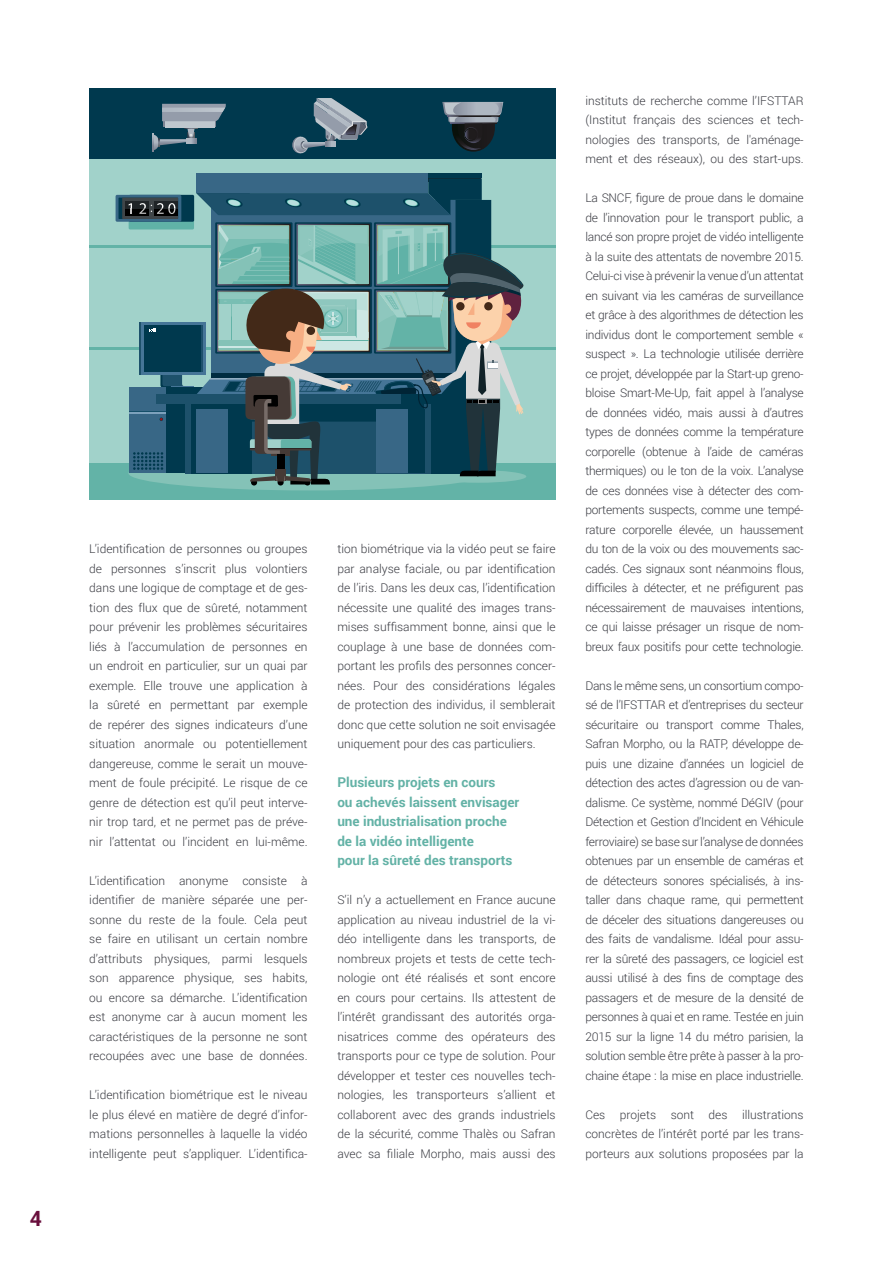
<style>
.page{position:relative;width:893px;height:1263px;background:#fff}
.page>*{position:absolute;margin:0;border:0;box-sizing:border-box;transform-origin:0 0}
.t1{font:700 21px "Roboto";color:#690f3c}
.t2{font:700 13.5px/19.5px "Roboto";color:#63b2a6}
.t3{font:300 12px/19.5px "Roboto";color:#3b3c43;text-align:justify}
</style>
<div class="page">
<div style="left:89px;top:89px;width:467px;height:410px;background:#a1d2ca"></div>
<div style="left:89px;top:89px;width:467px;height:70px;background:#00394e"></div>
<div style="left:89px;top:463px;width:467px;height:36px;background:#63b3a7"></div>
<hr style="left:89px;top:347px;width:467px;height:2px;background:#63b3a7">
<hr style="left:89px;top:246px;width:467px;height:2px;background:#63b3a7">
<div style="left:128px;top:456px;width:362px;height:34px;background:#84c2b7;border-radius:50%"></div>
<svg style="left:153px;top:127px;width:44px;height:24px"></svg>
<svg style="left:163px;top:121px;width:53px;height:6px"></svg>
<div style="left:165px;top:107px;width:49px;height:20px;background:#bfc7ce"></div>
<svg style="left:162px;top:104px;width:64px;height:17px"></svg>
<svg style="left:292px;top:98px;width:75px;height:55px"></svg>
<svg style="left:442px;top:102px;width:61px;height:50px"></svg>
<svg style="left:116px;top:195px;width:65px;height:27px"></svg>
<div style="left:119px;top:198px;width:59px;height:21px;background:#00394e"></div>
<div style="left:122px;top:198px;width:56px;height:21px;background:#404649"></div>
<div style="left:125px;top:208px;width:11px;height:8px;background:#000"></div>
<div style="left:125px;top:201px;width:11px;height:7px;background:#1f2427"></div>
<svg style="left:197px;top:177px;width:284px;height:1px"></svg>
<hr style="left:196px;top:173px;width:286px;height:4px;background:#386786">
<hr style="left:428px;top:173px;width:54px;height:4px;background:#00394e">
<svg style="left:128px;top:178px;width:401px;height:307px"></svg>
<h1 class="t1" style="left:30px;top:1204px;width:14px">4</h1>
<p class="t3" style="left:89px;top:539px;width:220px">L’identification de personnes ou groupes de personnes s’inscrit plus volontiers dans une logique de comptage et de ges&shy;tion des flux que de sûreté, notamment pour prévenir les problèmes sécuritaires liés à l’accumulation de personnes en un endroit en particulier, sur un quai par exemple. Elle trouve une application à la sûreté en permettant par exemple de repérer des signes indicateurs d’une situation anormale ou potentiellement dangereuse, comme le serait un mouve&shy;ment de foule précipité. Le risque de ce genre de détection est qu’il peut interve&shy;nir trop tard, et ne permet pas de préve&shy;nir l’attentat ou l’incident en lui-même.</p>
<p class="t3" style="left:89px;top:870px;width:220px">L’identification anonyme consiste à identifier de manière séparée une per&shy;sonne du reste de la foule. Cela peut se faire en utilisant un certain nombre d’attributs physiques, parmi lesquels son apparence physique, ses habits, ou encore sa démarche. L’identification est anonyme car à aucun moment les caractéristiques de la personne ne sont recoupées avec une base de données.</p>
<p class="t3" style="left:89px;top:1085px;width:220px">L’identification biométrique est le niveau le plus élevé en matière de degré d’infor&shy;mations personnelles à laquelle la vidéo intelligente peut s’appliquer. L’identifica-</p>
<p class="t3" style="left:337px;top:539px;width:220px">tion biométrique via la vidéo peut se faire par analyse faciale, ou par identification de l’iris. Dans les deux cas, l’identification nécessite une qualité des images trans&shy;mises suffisamment bonne, ainsi que le couplage à une base de données com&shy;portant les profils des personnes concer&shy;nées. Pour des considérations légales de protection des individus, il semblerait donc que cette solution ne soit envisagée uniquement pour des cas particuliers.</p>
<p class="t2" style="left:337px;top:772px;width:183px">Plusieurs projets en cours<br>ou achevés laissent envisager une industrialisation proche de la vidéo intelligente<br>pour la sûreté des transports</p>
<p class="t3" style="left:337px;top:890px;width:220px">S’il n’y a actuellement en France aucune application au niveau industriel de la vi&shy;déo intelligente dans les transports, de nombreux projets et tests de cette tech&shy;nologie ont été réalisés et sont encore en cours pour certains. Ils attestent de l’intérêt grandissant des autorités orga&shy;nisatrices comme des opérateurs des transports pour ce type de solution. Pour développer et tester ces nouvelles tech&shy;nologies, les transporteurs s’allient et collaborent avec des grands industriels de la sécurité, comme Thalès ou Safran avec sa filiale Morpho, mais aussi des</p>
<p class="t3" style="left:585px;top:90px;width:220px">instituts de recherche comme l’IFSTTAR (Institut français des sciences et tech&shy;nologies des transports, de l'aménage&shy;ment et des réseaux), ou des start-ups.</p>
<p class="t3" style="left:585px;top:188px;width:220px">La SNCF, figure de proue dans le domaine de l’innovation pour le transport public, a lancé son propre projet de vidéo intelligente à la suite des attentats de novembre 2015.<br>Celui-ci vise à prévenir la venue d’un attentat en suivant via les caméras de surveillance et grâce à des algorithmes de détection les individus dont le comportement semble « suspect ». La technologie utilisée derrière ce projet, développée par la Start-up greno&shy;bloise Smart-Me-Up, fait appel à l’analyse de données vidéo, mais aussi à d’autres types de données comme la température corporelle (obtenue à l’aide de caméras thermiques) ou le ton de la voix. L’analyse de ces données vise à détecter des com&shy;portements suspects, comme une tempé&shy;rature corporelle élevée, un haussement du ton de la voix ou des mouvements sac&shy;cadés. Ces signaux sont néanmoins flous, difficiles à détecter, et ne préfigurent pas nécessairement de mauvaises intentions, ce qui laisse présager un risque de nom&shy;breux faux positifs pour cette technologie.</p>
<p class="t3" style="left:585px;top:675px;width:220px">Dans le même sens, un consortium compo&shy;sé de l’IFSTTAR et d’entreprises du secteur sécuritaire ou transport comme Thales, Safran Morpho, ou la RATP, développe de&shy;puis une dizaine d’années un logiciel de détection des actes d’agression ou de van&shy;dalisme. Ce système, nommé DéGIV (pour Détection et Gestion d’Incident en Véhicule ferroviaire) se base sur l’analyse de données obtenues par un ensemble de caméras et de détecteurs sonores spécialisés, à ins&shy;taller dans chaque rame, qui permettent de déceler des situations dangereuses ou des faits de vandalisme. Idéal pour assu&shy;rer la sûreté des passagers, ce logiciel est aussi utilisé à des fins de comptage des passagers et de mesure de la densité de personnes à quai et en rame. Testée en juin 2015 sur la ligne 14 du métro parisien, la solution semble être prête à passer à la pro&shy;chaine étape : la mise en place industrielle.</p>
<p class="t3" style="left:585px;top:1104px;width:220px">Ces projets sont des illustrations concrètes de l’intérêt porté par les trans&shy;porteurs aux solutions proposées par la</p>
</div>
